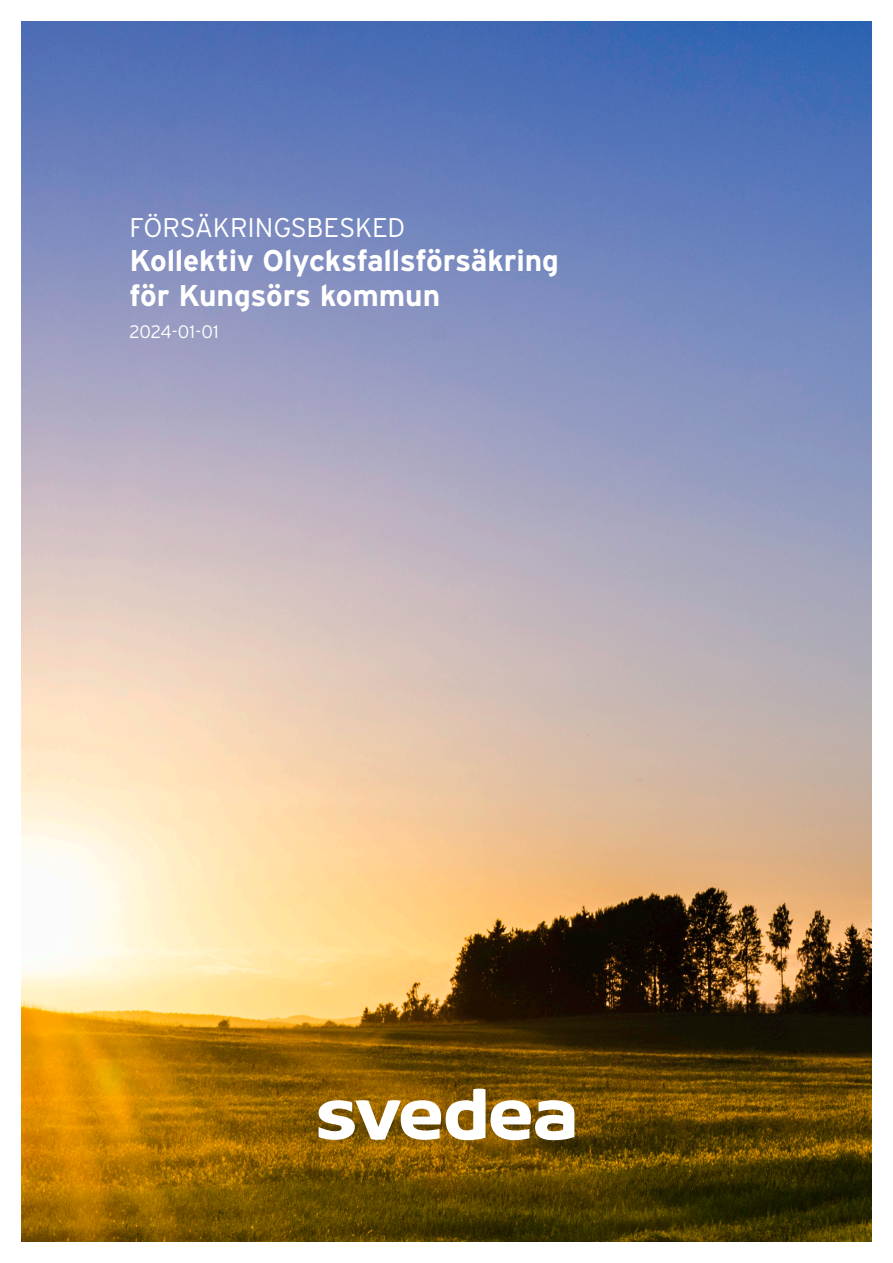
<style>
.page{position:relative;width:893px;height:1263px;background:#fff}
.page>*{position:absolute;margin:0;border:0;box-sizing:border-box;transform-origin:0 0}
.t1{font:700 30px/34.5px "Interstate";letter-spacing:-.01em;color:#fff}
.t2{font:300 27px "Interstate";letter-spacing:-.01em;color:#fff}
.Rubrik_1{font:300 18px "Interstate";letter-spacing:-.015em;color:#fff}
</style>
<div class="page">
<img style="left:21px;top:21px;width:851px;height:1221px">
<svg style="left:491px;top:1100px;width:83px;height:40px"></svg>
<svg style="left:319px;top:1089px;width:166px;height:51px"></svg>
<p class="t2" style="left:130px;top:212px;width:277px">FÖRSÄKRINGSBESKED</p>
<p class="t1" style="left:130px;top:243px;width:431px">Kollektiv Olycksfallsförsäkring för Kungsörs kommun</p>
<p class="Rubrik_1" style="left:130px;top:321px;width:91px">2024-01-01</p>
</div>
